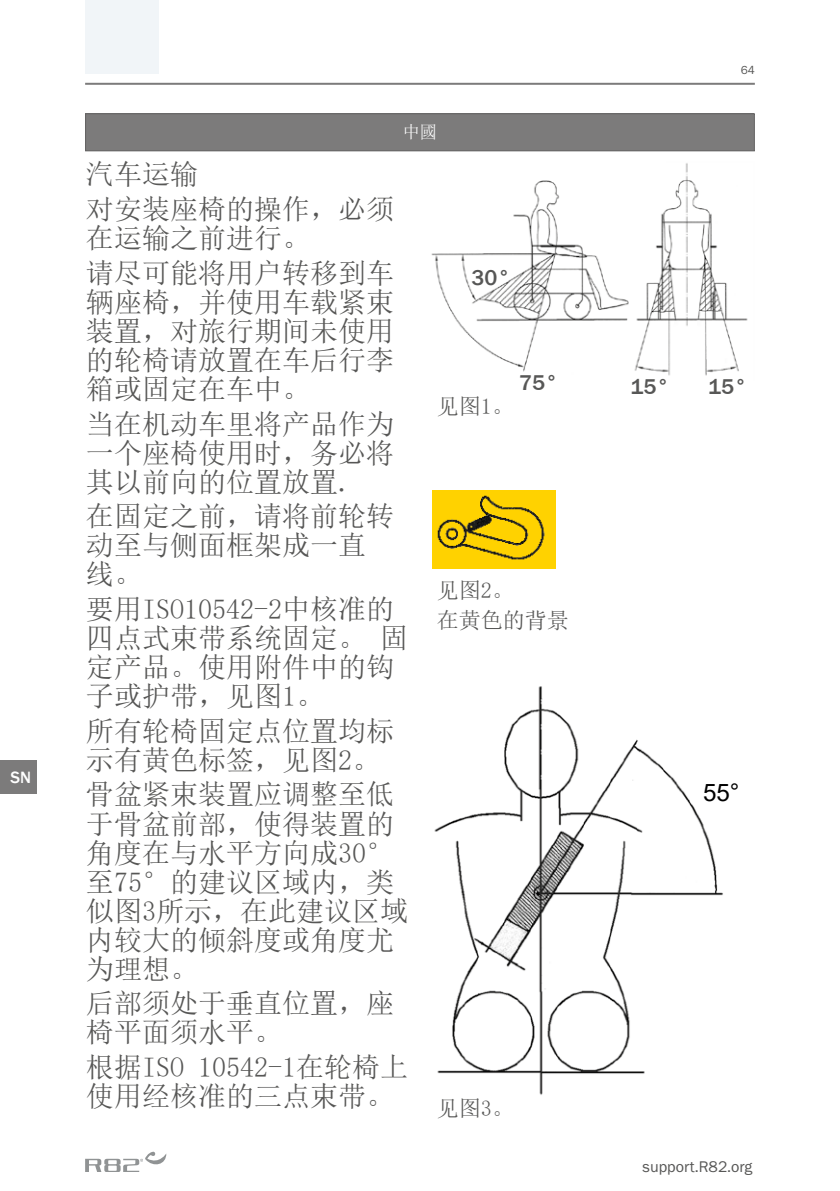
<style>
.page{position:relative;width:840px;height:1191px;background:#fff}
.page>*{position:absolute;margin:0;border:0;box-sizing:border-box;transform-origin:0 0}
.t1{font:28px/29px "Sim Sun";color:#575756}
.t2{font:24.2px "Arial";color:#000}
.t3{font:22px/29.6px "Sim Sun";color:#575756}
.t4{font:500 22px "Franklin Gothic";color:#575756}
.t5{font:17px "Sim Sun";color:#fff}
.t6{font:500 16.8px "Franklin Gothic";color:#fff}
.t7{font:16px "Franklin Gothic URW Boo";color:#575756}
.t8{font:12px "Franklin Gothic URW Boo";color:#575756}
</style>
<div class="page">
<div style="left:85px;top:0;width:74px;height:74px;background:#f1f5f8"></div>
<img style="left:431px;top:163px;width:317px;height:213px">
<img style="left:432px;top:490px;width:123px;height:78px">
<img style="left:434px;top:686px;width:289px;height:409px">
<div style="left:699px;top:783px;width:43px;height:20px;background:#fff"></div>
<hr style="left:85px;top:83px;width:669px;height:2px;background:#7c7b7b">
<svg style="left:85px;top:1151px;width:81px;height:21px"></svg>
<div style="left:85px;top:114px;width:669px;height:37px;background:#7c7b7b"></div>
<div style="left:85px;top:113px;width:669px;height:38px;border:1px solid #646363"></div>
<div style="left:0;top:760px;width:37px;height:33px;background:#7c7b7b"></div>
<p class="t6" style="left:11px;top:766px;width:22px">SN</p>
<p class="t5" style="left:402px;top:124px;width:36px">中國</p>
<p class="t8" style="left:740px;top:62px;width:16px">64</p>
<p class="t1" style="left:86px;top:157px;width:309px;line-height:34.6px">汽车运输<br>对安装座椅的操作，必须</p>
<p class="t1" style="left:86px;top:221px;width:309px;line-height:34.6px">在运输之前进行。<br>请尽可能将用户转移到车</p>
<p class="t1" style="left:86px;top:287px;width:309px;text-align:justify">辆座椅，并使用车载紧束装置，对旅行期间未使用的轮椅请放置在车后行李箱或固定在车中。</p>
<p class="t1" style="left:86px;top:409px;width:309px;text-align:justify">当在机动车里将产品作为一个座椅使用时，务必将其以前向的位置放置.</p>
<p class="t1" style="left:86px;top:502px;width:309px">在固定之前，请将前轮转动至与侧面框架成一直线。</p>
<p class="t1" style="left:86px;top:594px;width:323px">要用ISO10542-2中核准的四点式束带系统固定。 固定产品。使用附件中的钩子或护带，见图1。</p>
<p class="t1" style="left:86px;top:716px;width:309px">所有轮椅固定点位置均标示有黄色标签，见图2。</p>
<p class="t1" style="left:86px;top:780px;width:323px">骨盆紧束装置应调整至低于骨盆前部，使得装置的角度在与水平方向成30°至75°的建议区域内，类似图3所示，在此建议区域内较大的倾斜度或角度尤为理想。</p>
<p class="t1" style="left:86px;top:988px;width:309px">后部须处于垂直位置，座椅平面须水平。</p>
<p class="t1" style="left:86px;top:1052px;width:323px">根据ISO 10542-1在轮椅上使用经核准的三点束带。</p>
<p class="t4" style="left:471px;top:264px;width:40px">30°</p>
<p class="t3" style="left:436px;top:391px;width:78px">见图1。</p>
<p class="t4" style="left:519px;top:369px;width:40px">75°</p>
<p class="t4" style="left:630px;top:373px;width:40px">15°</p>
<p class="t4" style="left:708px;top:373px;width:40px">15°</p>
<p class="t3" style="left:436px;top:575px;width:133px">见图2。<br>在黄色的背景</p>
<p class="t2" style="left:702px;top:776px;width:38px">55°</p>
<p class="t3" style="left:436px;top:1093px;width:78px">见图3。</p>
<p class="t7" style="left:642px;top:1156px;width:111px">support.R82.org</p>
</div>
